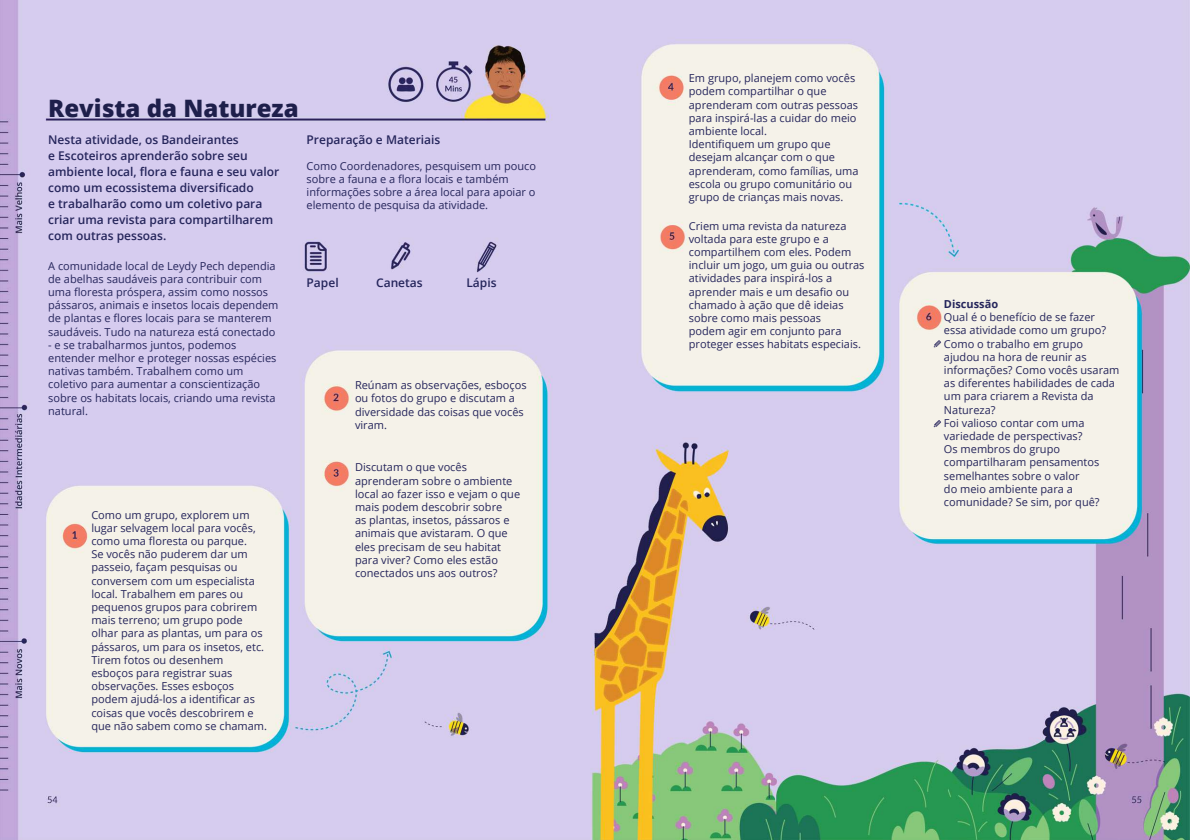
<style>
.page{position:relative;width:1190px;height:840px;background:#fff}
.page>*{position:absolute;margin:0;border:0;box-sizing:border-box;transform-origin:0 0}
.t1{font:800 24px "Open Sans";color:#1e1f4b}
.t2{font:600 12px/16px "Open Sans";color:#26265c}
.t3{font:11px/13.2px "Open Sans";color:#26265c}
.t4{font:700 11px "Open Sans";color:#26265c}
</style>
<div class="page">
<img style="left:0;top:0;width:1190px;height:840px">
<svg style="left:934px;top:340px;width:7px;height:7px"></svg>
<svg style="left:934px;top:420px;width:7px;height:7px"></svg>
<h1 class="t1" style="left:48px;top:90px;width:252px">Revista da Natureza</h1>
<p class="t2" style="left:48px;top:132px;width:233px">Nesta atividade, os Bandeirantes<br>e Escoteiros aprenderão sobre seu ambiente local, flora e fauna e seu valor como um ecossistema diversificado<br>e trabalharão como um coletivo para criar uma revista para compartilharem com outras pessoas.</p>
<p class="t3" style="left:48px;top:259px;width:232px">A comunidade local de Leydy Pech dependia de abelhas saudáveis para contribuir com uma floresta próspera, assim como nossos pássaros, animais e insetos locais dependem de plantas e flores locais para se manterem saudáveis. Tudo na natureza está conectado</p>
<p class="t3" style="left:48px;top:338px;width:230px">- e se trabalharmos juntos, podemos entender melhor e proteger nossas espécies nativas também. Trabalhem como um coletivo para aumentar a conscientização sobre os habitats locais, criando uma revista natural.</p>
<p class="t2" style="left:307px;top:132px;width:135px">Preparação e Materiais</p>
<p class="t3" style="left:307px;top:159px;width:231px">Como Coordenadores, pesquisem um pouco sobre a fauna e a flora locais e também informações sobre a área local para apoiar o elemento de pesquisa da atividade.</p>
<p class="t2" style="left:307px;top:274px;width:34px">Papel</p>
<p class="t2" style="left:376px;top:274px;width:48px">Canetas</p>
<p class="t2" style="left:466px;top:274px;width:32px">Lápis</p>
<p class="t3" style="left:355px;top:378px;width:173px">Reúnam as observações, esboços ou fotos do grupo e discutam a diversidade das coisas que vocês viram.</p>
<p class="t3" style="left:91px;top:508px;width:177px">Como um grupo, explorem um lugar selvagem local para vocês, como uma floresta ou parque.<br>Se vocês não puderem dar um passeio, façam pesquisas ou conversem com um especialista local. Trabalhem em pares ou pequenos grupos para cobrirem mais terreno; um grupo pode olhar para as plantas, um para os pássaros, um para os insetos, etc.<br>Tirem fotos ou desenhem esboços para registrar suas observações. Esses esboços podem ajudá-los a identificar as coisas que vocês descobrirem e que não sabem como se chamam.</p>
<p class="t3" style="left:355px;top:461px;width:167px">Discutam o que vocês aprenderam sobre o ambiente local ao fazer isso e vejam o que mais podem descobrir sobre<br>as plantas, insetos, pássaros e animais que avistaram. O que eles precisam de seu habitat para viver? Como eles estão conectados uns aos outros?</p>
<p class="t3" style="left:689px;top:71px;width:171px">Em grupo, planejem como vocês podem compartilhar o que aprenderam com outras pessoas para inspirá-las a cuidar do meio ambiente local.<br>Identifiquem um grupo que desejam alcançar com o que aprenderam, como famílias, uma escola ou grupo comunitário ou grupo de crianças mais novas.</p>
<p class="t3" style="left:689px;top:219px;width:177px">Criem uma revista da natureza voltada para este grupo e a compartilhem com eles. Podem incluir um jogo, um guia ou outras atividades para inspirá-los a aprender mais e um desafio ou chamado à ação que dê ideias sobre como mais pessoas<br>podem agir em conjunto para proteger esses habitats especiais.</p>
<p class="t4" style="left:944px;top:296px;width:56px">Discussão</p>
<p class="t3" style="left:944px;top:310px;width:177px">Qual é o benefício de se fazer essa atividade como um grupo?<br>Como o trabalho em grupo ajudou na hora de reunir as informações? Como vocês usaram as diferentes habilidades de cada um para criarem a Revista da<br>Natureza?<br>Foi valioso contar com uma variedade de perspectivas?<br>Os membros do grupo compartilharam pensamentos semelhantes sobre o valor<br>do meio ambiente para a comunidade? Se sim, por quê?</p>
</div>
